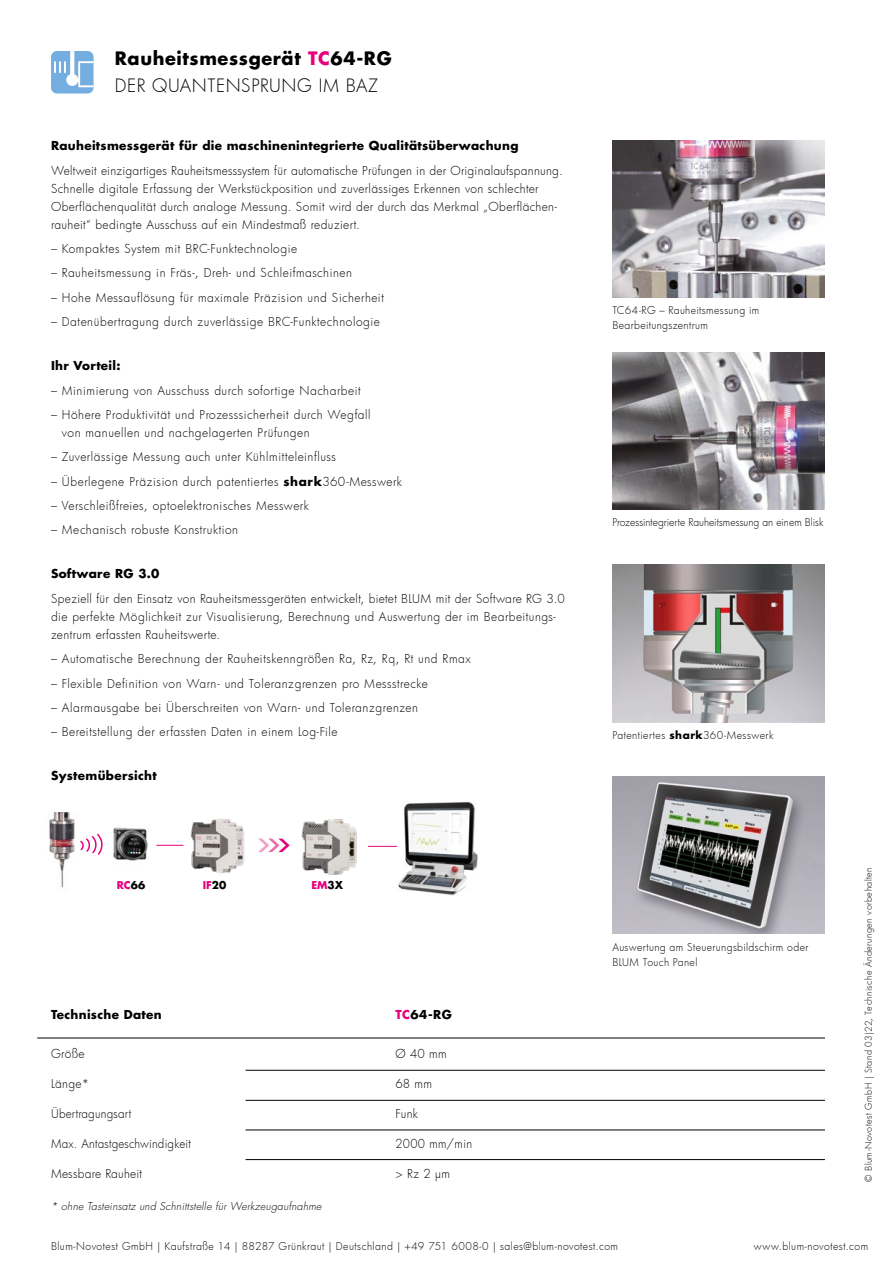
<style>
.page{position:relative;width:893px;height:1263px;background:#fff}
.page>*{position:absolute;margin:0;border:0;box-sizing:border-box;transform-origin:0 0}
.t1{font:700 18px/27px "Futura";letter-spacing:.035em;color:#000}
.t2{font:300 12px/18px "Futura";letter-spacing:.035em;color:#000}
.t3{font:700 12px "Futura";letter-spacing:.025em;color:#000}
.t4{font:300 12px "Futura";letter-spacing:.015em;color:#000}
.t5{font:300 10.5px/15px "Futura";letter-spacing:.035em;color:#000}
.t6{font:italic 300 10.5px "Futura";letter-spacing:.025em;color:#000}
.t7{font:300 10.5px "Futura";color:#000}
.t8{font:700 10.5px "Futura LT Pro";color:#e6007d}
.t9{font:300 9px "Futura";letter-spacing:.05em;color:#000}
.s1{color:#e6007d}
.s2{font-weight:300}
.s3{font-weight:700}
.s4{color:#000}
</style>
<div class="page">
<img style="left:398px;top:801px;width:80px;height:94px">
<img style="left:612px;top:565px;width:213px;height:157px">
<img style="left:612px;top:352px;width:213px;height:158px">
<div style="left:51px;top:51px;width:43px;height:43px;background:#74addf;border-radius:6px"></div>
<svg style="left:54px;top:51px;width:40px;height:36px"></svg>
<img style="left:612px;top:140px;width:213px;height:158px">
<img style="left:612px;top:776px;width:213px;height:157px">
<svg style="left:80px;top:833px;width:23px;height:22px"></svg>
<img style="left:49px;top:812px;width:26px;height:76px">
<img style="left:190px;top:819px;width:55px;height:55px">
<svg style="left:368px;top:846px;width:29px;height:1px"></svg>
<img style="left:113px;top:827px;width:35px;height:34px">
<svg style="left:157px;top:845px;width:26px;height:1px"></svg>
<img style="left:301px;top:819px;width:56px;height:56px">
<svg style="left:258px;top:838px;width:32px;height:14px"></svg>
<hr style="left:37px;top:1038px;width:788px;height:1px;background:#000">
<hr style="left:246px;top:1100px;width:579px;height:1px;background:#000">
<hr style="left:246px;top:1130px;width:579px;height:1px;background:#000">
<hr style="left:246px;top:1159px;width:579px;height:1px;background:#000">
<hr style="left:246px;top:1070px;width:579px;height:1px;background:#000">
<h1 class="t1" style="left:115px;top:45px;width:278px">Rauheitsmessgerät <span class="s1">TC</span>64-RG<br><span class="s2">DER QUANTENSPRUNG IM BAZ</span></h1>
<p class="t3" style="left:51px;top:137px;width:469px">Rauheitsmessgerät für die maschinenintegrierte Qualitätsüberwachung</p>
<p class="t2" style="left:51px;top:161px;width:513px">Weltweit einzigartiges Rauheitsmesssystem für automatische Prüfungen in der Originalaufspannung.<br>Schnelle digitale Erfassung der Werkstückposition und zuverlässiges Erkennen von schlechter Oberflächenqualität durch analoge Messung. Somit wird der durch das Merkmal „Oberflächen&shy;rauheit“ bedingte Ausschuss auf ein Mindestmaß reduziert.</p>
<p class="t2" style="left:51px;top:239px;width:248px">– Kompaktes System mit BRC-Funktechnologie</p>
<p class="t2" style="left:51px;top:264px;width:302px">– Rauheitsmessung in Fräs-, Dreh- und Schleifmaschinen</p>
<p class="t2" style="left:51px;top:288px;width:334px">– Hohe Messauflösung für maximale Präzision und Sicherheit</p>
<p class="t2" style="left:51px;top:313px;width:330px">– Datenübertragung durch zuverlässige BRC-Funktechnologie</p>
<p class="t3" style="left:51px;top:357px;width:71px">Ihr Vorteil:</p>
<p class="t2" style="left:51px;top:381px;width:311px">– Minimierung von Ausschuss durch sofortige Nacharbeit</p>
<p class="t2" style="left:62px;top:405px;width:310px;text-indent:-11px">– Höhere Produktivität und Prozesssicherheit durch Wegfall von manuellen und nachgelagerten Prüfungen</p>
<p class="t2" style="left:51px;top:448px;width:286px">– Zuverlässige Messung auch unter Kühlmitteleinfluss</p>
<p class="t2" style="left:51px;top:472px;width:353px">– Überlegene Präzision durch patentiertes <span class="s3">shark</span>360-Messwerk</p>
<p class="t2" style="left:51px;top:496px;width:259px">– Verschleißfreies, optoelektronisches Messwerk</p>
<p class="t2" style="left:51px;top:521px;width:189px">– Mechanisch robuste Konstruktion</p>
<p class="t3" style="left:51px;top:565px;width:110px">Software RG 3.0</p>
<p class="t2" style="left:51px;top:589px;width:515px">Speziell für den Einsatz von Rauheitsmessgeräten entwickelt, bietet BLUM mit der Software RG 3.0 die perfekte Möglichkeit zur Visualisierung, Berechnung und Auswertung der im Bearbeitungs&shy;zentrum erfassten Rauheitswerte.</p>
<p class="t2" style="left:51px;top:650px;width:421px">– Automatische Berechnung der Rauheitskenngrößen Ra, Rz, Rq, Rt und Rmax</p>
<p class="t2" style="left:51px;top:674px;width:378px">– Flexible Definition von Warn- und Toleranzgrenzen pro Messstrecke</p>
<p class="t2" style="left:51px;top:698px;width:368px">– Alarmausgabe bei Überschreiten von Warn- und Toleranzgrenzen</p>
<p class="t2" style="left:51px;top:723px;width:288px">– Bereitstellung der erfassten Daten in einem Log-File</p>
<p class="t3" style="left:51px;top:767px;width:107px">Systemübersicht</p>
<p class="t8" style="left:117px;top:877px;width:30px">RC<span class="s4">66</span></p>
<p class="t8" style="left:203px;top:877px;width:25px">IF<span class="s4">20</span></p>
<p class="t8" style="left:311px;top:877px;width:33px">EM<span class="s4">3X</span></p>
<p class="t3" style="left:51px;top:1007px;width:112px">Technische Daten</p>
<p class="t3" style="left:395px;top:1007px;width:58px"><span class="s1">TC</span>64-RG</p>
<p class="t2" style="left:51px;top:1044px;width:35px">Größe</p>
<p class="t2" style="left:395px;top:1044px;width:53px">Ø 40 mm</p>
<p class="t2" style="left:51px;top:1074px;width:40px">Länge*</p>
<p class="t2" style="left:395px;top:1074px;width:38px">68 mm</p>
<p class="t2" style="left:51px;top:1104px;width:82px">Übertragungsart</p>
<p class="t2" style="left:395px;top:1104px;width:24px">Funk</p>
<p class="t4" style="left:51px;top:1135px;width:141px">Max. Antastgeschwindigkeit</p>
<p class="t2" style="left:395px;top:1134px;width:78px">2000 mm/min</p>
<p class="t4" style="left:51px;top:1165px;width:93px">Messbare Rauheit</p>
<p class="t2" style="left:395px;top:1164px;width:56px">&gt; Rz 2 μm</p>
<p class="t6" style="left:51px;top:1200px;width:272px">* ohne Tasteinsatz und Schnittstelle für Werkzeugaufnahme</p>
<p class="t5" style="left:612px;top:303px;width:149px">TC64-RG – Rauheitsmessung im<br>Bearbeitungszentrum</p>
<p class="t7" style="left:612px;top:515px;width:213px">Prozessintegrierte Rauheitsmessung an einem Blisk</p>
<p class="t5" style="left:612px;top:727px;width:163px">Patentiertes <span class="s3">shark</span>360-Messwerk</p>
<p class="t5" style="left:612px;top:939px;width:198px">Auswertung am Steuerungsbildschirm oder<br>BLUM Touch Panel</p>
<p class="t9" style="left:862px;top:1181px;width:316px;rotate:-90deg">© Blum-Novotest GmbH | Stand 03|22, Technische Änderungen vorbehalten</p>
<p class="t5" style="left:51px;top:1238px;width:569px">Blum-Novotest GmbH | Kaufstraße 14 | 88287 Grünkraut | Deutschland | +49 751 6008-0 | sales@blum-novotest.com</p>
<p class="t5" style="left:754px;top:1238px;width:116px">www.blum-novotest.com</p>
</div>
